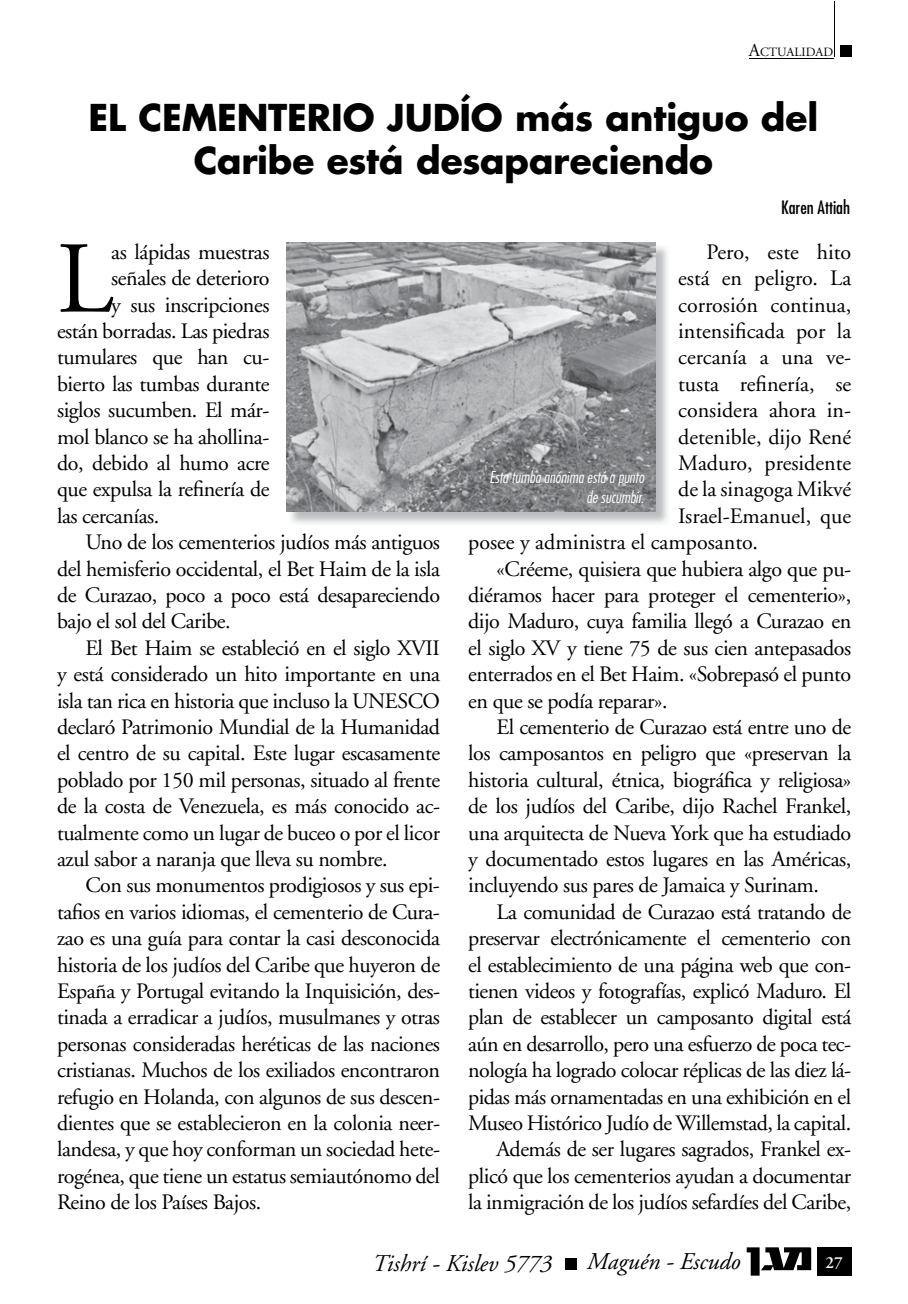
<style>
.page{position:relative;width:908px;height:1304px;background:#fff}
.page>*{position:absolute;margin:0;border:0;box-sizing:border-box;transform-origin:0 0}
.t1{font:101.6px "Adobe Garamond";color:#000}
.t2{font:700 36px/43.2px "Futura";letter-spacing:-.005em;color:#000;text-align:center}
.t3{font:italic 24px "Adobe Garamond";color:#000}
.t4{font:22px "Adobe Garamond";letter-spacing:-.02em;color:#000}
.t5{font:22px "Adobe Garamond";color:#000}
.t6{font:condensed 18px "Futura";color:#000}
.t7{font:600 17px "Adobe Garamond";color:#fff}
.t8{font:italic 300 condensed 16px/19.2px "Futura";color:#fff;text-align:right}
.t9{font:12.6px "Adobe Garamond";color:#000}
.s1{font-size:18px}
</style>
<div class="page">
<div style="left:839px;top:45px;width:11px;height:12px;background:#000"></div>
<hr style="left:833px;top:2px;width:1px;height:55px;background:#000">
<div style="left:816px;top:1247px;width:34px;height:29px;background:#000"></div>
<svg style="left:746px;top:1247px;width:64px;height:29px"></svg>
<div style="left:564px;top:1258px;width:12px;height:11px;background:#000"></div>
<hr style="left:748px;top:58px;width:84px;height:1px;background:#000">
<img style="left:288px;top:244px;width:380px;height:279px">
<img style="left:286px;top:243px;width:369px;height:268px">
<p class="t9" style="left:748px;top:45px;width:86px"><span class="s1">A</span>CTUALIDAD</p>
<h2 class="t2" style="left:88px;top:95px;width:731px">EL CEMENTERIO JUDÍO más antiguo del<br>Caribe está desapareciendo</h2>
<p class="t6" style="left:780px;top:196px;width:70px">Karen Attiah</p>
<h1 class="t1" style="left:57px;top:225px;width:58px">L</h1>
<p class="t4" style="left:111px;top:240px;width:160px">as lápidas muestras</p>
<p class="t4" style="left:111px;top:266px;width:160px">señales de deterioro</p>
<p class="t4" style="left:111px;top:293px;width:160px">y sus inscripciones</p>
<p class="t4" style="left:57px;top:319px;width:214px">están borradas. Las piedras</p>
<p class="t4" style="left:57px;top:346px;width:214px">tumulares que han cu-</p>
<p class="t4" style="left:57px;top:372px;width:214px">bierto las tumbas durante</p>
<p class="t4" style="left:57px;top:398px;width:214px">siglos sucumben. El már-</p>
<p class="t4" style="left:57px;top:425px;width:214px">mol blanco se ha ahollina-</p>
<p class="t4" style="left:57px;top:451px;width:214px">do, debido al humo acre</p>
<p class="t4" style="left:57px;top:478px;width:214px">que expulsa la refinería de</p>
<p class="t4" style="left:57px;top:504px;width:104px">las cercanías.</p>
<p class="t4" style="left:85px;top:530px;width:356px">Uno de los cementerios judíos más antiguos</p>
<p class="t4" style="left:57px;top:557px;width:384px">del hemisferio occidental, el Bet Haim de la isla</p>
<p class="t4" style="left:57px;top:583px;width:384px">de Curazao, poco a poco está desapareciendo</p>
<p class="t4" style="left:57px;top:610px;width:175px">bajo el sol del Caribe.</p>
<p class="t4" style="left:85px;top:636px;width:356px">El Bet Haim se estableció en el siglo XVII</p>
<p class="t4" style="left:57px;top:662px;width:384px">y está considerado un hito importante en una</p>
<p class="t4" style="left:57px;top:689px;width:384px">isla tan rica en historia que incluso la UNESCO</p>
<p class="t4" style="left:57px;top:715px;width:384px">declaró Patrimonio Mundial de la Humanidad</p>
<p class="t4" style="left:57px;top:742px;width:384px">el centro de su capital. Este lugar escasamente</p>
<p class="t4" style="left:57px;top:768px;width:384px">poblado por 150 mil personas, situado al frente</p>
<p class="t4" style="left:57px;top:794px;width:384px">de la costa de Venezuela, es más conocido ac-</p>
<p class="t4" style="left:57px;top:821px;width:384px">tualmente como un lugar de buceo o por el licor</p>
<p class="t4" style="left:57px;top:847px;width:332px">azul sabor a naranja que lleva su nombre.</p>
<p class="t4" style="left:85px;top:874px;width:356px">Con sus monumentos prodigiosos y sus epi-</p>
<p class="t4" style="left:57px;top:900px;width:384px">tafios en varios idiomas, el cementerio de Cura-</p>
<p class="t4" style="left:57px;top:926px;width:384px">zao es una guía para contar la casi desconocida</p>
<p class="t4" style="left:57px;top:953px;width:384px">historia de los judíos del Caribe que huyeron de</p>
<p class="t4" style="left:57px;top:979px;width:384px">España y Portugal evitando la Inquisición, des-</p>
<p class="t4" style="left:57px;top:1006px;width:384px">tinada a erradicar a judíos, musulmanes y otras</p>
<p class="t4" style="left:57px;top:1032px;width:384px">personas consideradas heréticas de las naciones</p>
<p class="t4" style="left:57px;top:1058px;width:384px">cristianas. Muchos de los exiliados encontraron</p>
<p class="t4" style="left:57px;top:1085px;width:384px">refugio en Holanda, con algunos de sus descen-</p>
<p class="t4" style="left:57px;top:1111px;width:384px">dientes que se establecieron en la colonia neer-</p>
<p class="t4" style="left:57px;top:1138px;width:384px">landesa, y que hoy conforman un sociedad hete-</p>
<p class="t4" style="left:57px;top:1164px;width:384px">rogénea, que tiene un estatus semiautónomo del</p>
<p class="t4" style="left:57px;top:1190px;width:206px">Reino de los Países Bajos.</p>
<p class="t5" style="left:706px;top:240px;width:146px">Pero, este hito</p>
<p class="t5" style="left:678px;top:266px;width:174px">está en peligro. La</p>
<p class="t5" style="left:678px;top:293px;width:174px">corrosión continua,</p>
<p class="t5" style="left:678px;top:319px;width:174px">intensificada por la</p>
<p class="t5" style="left:678px;top:346px;width:174px">cercanía a una ve-</p>
<p class="t5" style="left:678px;top:372px;width:174px">tusta refinería, se</p>
<p class="t5" style="left:678px;top:398px;width:174px">considera ahora in-</p>
<p class="t5" style="left:678px;top:425px;width:174px">detenible, dijo René</p>
<p class="t5" style="left:678px;top:451px;width:174px">Maduro, presidente</p>
<p class="t5" style="left:678px;top:478px;width:174px">de la sinagoga Mikvé</p>
<p class="t5" style="left:678px;top:504px;width:174px">Israel-Emanuel, que</p>
<p class="t5" style="left:468px;top:530px;width:291px">posee y administra el camposanto.</p>
<p class="t4" style="left:496px;top:557px;width:356px">«Créeme, quisiera que hubiera algo que pu-</p>
<p class="t4" style="left:468px;top:583px;width:384px">diéramos hacer para proteger el cementerio»,</p>
<p class="t4" style="left:468px;top:610px;width:384px">dijo Maduro, cuya familia llegó a Curazao en</p>
<p class="t4" style="left:468px;top:636px;width:384px">el siglo XV y tiene 75 de sus cien antepasados</p>
<p class="t4" style="left:468px;top:662px;width:384px">enterrados en el Bet Haim. «Sobrepasó el punto</p>
<p class="t4" style="left:468px;top:689px;width:201px">en que se podía reparar».</p>
<p class="t4" style="left:496px;top:715px;width:356px">El cementerio de Curazao está entre uno de</p>
<p class="t4" style="left:468px;top:742px;width:384px">los camposantos en peligro que «preservan la</p>
<p class="t4" style="left:468px;top:768px;width:384px">historia cultural, étnica, biográfica y religiosa»</p>
<p class="t4" style="left:468px;top:794px;width:384px">de los judíos del Caribe, dijo Rachel Frankel,</p>
<p class="t4" style="left:468px;top:821px;width:384px">una arquitecta de Nueva York que ha estudiado</p>
<p class="t4" style="left:468px;top:847px;width:384px">y documentado estos lugares en las Américas,</p>
<p class="t4" style="left:468px;top:874px;width:352px">incluyendo sus pares de Jamaica y Surinam.</p>
<p class="t4" style="left:496px;top:900px;width:356px">La comunidad de Curazao está tratando de</p>
<p class="t4" style="left:468px;top:926px;width:384px">preservar electrónicamente el cementerio con</p>
<p class="t4" style="left:468px;top:953px;width:384px">el establecimiento de una página web que con-</p>
<p class="t4" style="left:468px;top:979px;width:384px">tienen videos y fotografías, explicó Maduro. El</p>
<p class="t4" style="left:468px;top:1006px;width:384px">plan de establecer un camposanto digital está</p>
<p class="t4" style="left:468px;top:1032px;width:384px">aún en desarrollo, pero una esfuerzo de poca tec-</p>
<p class="t4" style="left:468px;top:1058px;width:384px">nología ha logrado colocar réplicas de las diez lá-</p>
<p class="t4" style="left:468px;top:1085px;width:384px">pidas más ornamentadas en una exhibición en el</p>
<p class="t4" style="left:468px;top:1111px;width:384px">Museo Histórico Judío de Willemstad, la capital.</p>
<p class="t4" style="left:496px;top:1138px;width:356px">Además de ser lugares sagrados, Frankel ex-</p>
<p class="t4" style="left:468px;top:1164px;width:384px">plicó que los cementerios ayudan a documentar</p>
<p class="t4" style="left:468px;top:1190px;width:384px">la inmigración de los judíos sefardíes del Caribe,</p>
<p class="t8" style="left:489px;top:468px;width:156px">Esta tumba anónima está a punto de sucumbir.</p>
<p class="t3" style="left:372px;top:1250px;width:181px">Tishrí - Kislev 5773</p>
<p class="t3" style="left:587px;top:1249px;width:155px">Maguén - Escudo</p>
<p class="t7" style="left:825px;top:1253px;width:19px">27</p>
</div>
